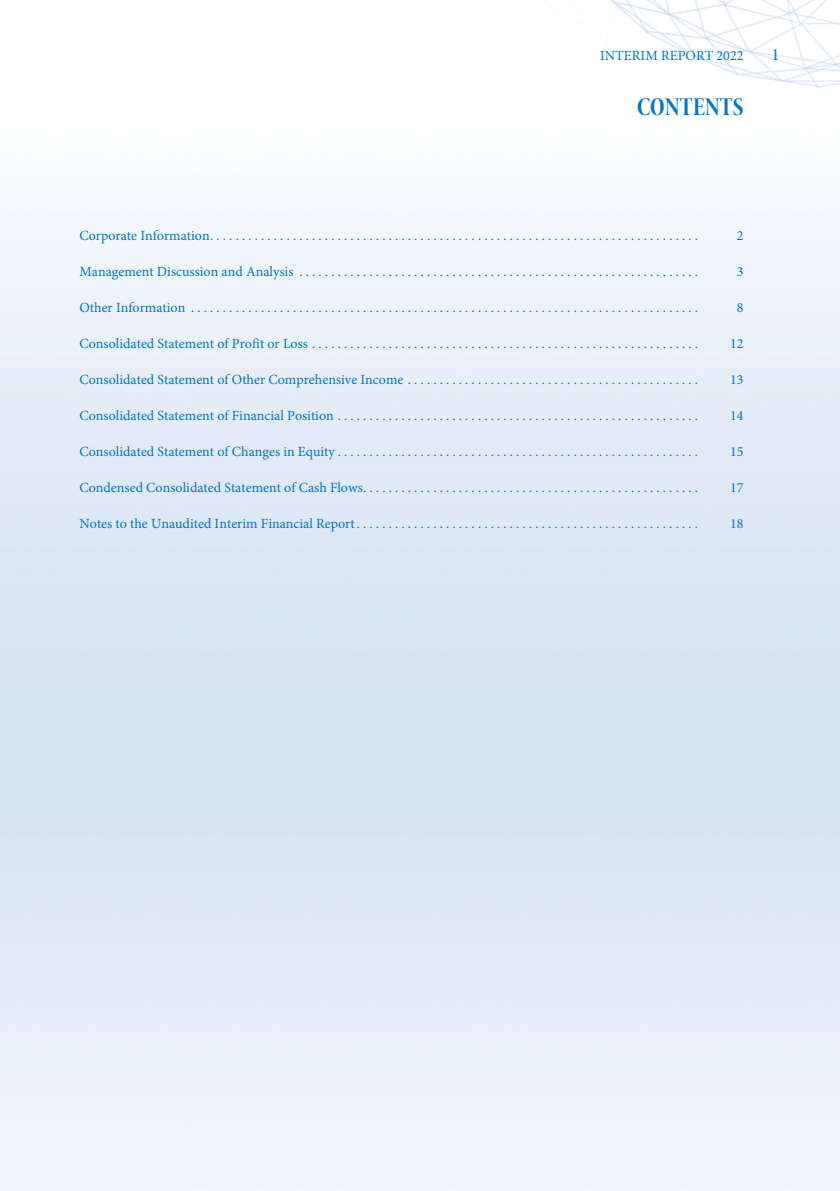
<style>
.page{position:relative;width:840px;height:1191px;background:#fff}
.page>*{position:absolute;margin:0;border:0;box-sizing:border-box;transform-origin:0 0}
.t1{font:26px "Minion Pro Bold Cn Disp";color:#0075c2}
.t2{font:17px "Minion Pro";color:#0075c2}
.t3{font:14px "Minion Pro";color:#0075c2}
</style>
<div class="page">
<p class="t3" style="left:599px;top:46px;width:145px">INTERIM REPORT 2022</p>
<p class="t2" style="left:771px;top:43px;width:10px">1</p>
<h1 class="t1" style="left:636px;top:90px;width:108px">CONTENTS</h1>
<p class="t3" style="left:79px;top:226px;width:613px">Corporate Information . . . . . . . . . . . . . . . . . . . . . . . . . . . . . . . . . . . . . . . . . . . . . . . . . . . . . . . . . . . . . . . . . . . . . . . . . . . .</p>
<p class="t3" style="left:736px;top:226px;width:8px">2</p>
<p class="t3" style="left:79px;top:262px;width:613px">Management Discussion and Analysis . . . . . . . . . . . . . . . . . . . . . . . . . . . . . . . . . . . . . . . . . . . . . . . . . . . . . . . . . . . . . .</p>
<p class="t3" style="left:736px;top:262px;width:8px">3</p>
<p class="t3" style="left:79px;top:298px;width:613px">Other Information . . . . . . . . . . . . . . . . . . . . . . . . . . . . . . . . . . . . . . . . . . . . . . . . . . . . . . . . . . . . . . . . . . . . . . . . . . . . . . .</p>
<p class="t3" style="left:736px;top:298px;width:8px">8</p>
<p class="t3" style="left:79px;top:334px;width:613px">Consolidated Statement of Profit or Loss . . . . . . . . . . . . . . . . . . . . . . . . . . . . . . . . . . . . . . . . . . . . . . . . . . . . . . . . . . . .</p>
<p class="t3" style="left:729px;top:334px;width:15px">12</p>
<p class="t3" style="left:79px;top:370px;width:613px">Consolidated Statement of Other Comprehensive Income . . . . . . . . . . . . . . . . . . . . . . . . . . . . . . . . . . . . . . . . . . . . .</p>
<p class="t3" style="left:729px;top:370px;width:15px">13</p>
<p class="t3" style="left:79px;top:406px;width:613px">Consolidated Statement of Financial Position . . . . . . . . . . . . . . . . . . . . . . . . . . . . . . . . . . . . . . . . . . . . . . . . . . . . . . . .</p>
<p class="t3" style="left:729px;top:406px;width:15px">14</p>
<p class="t3" style="left:79px;top:442px;width:613px">Consolidated Statement of Changes in Equity . . . . . . . . . . . . . . . . . . . . . . . . . . . . . . . . . . . . . . . . . . . . . . . . . . . . . . . .</p>
<p class="t3" style="left:729px;top:442px;width:15px">15</p>
<p class="t3" style="left:79px;top:478px;width:613px">Condensed Consolidated Statement of Cash Flows . . . . . . . . . . . . . . . . . . . . . . . . . . . . . . . . . . . . . . . . . . . . . . . . . . . .</p>
<p class="t3" style="left:729px;top:478px;width:15px">17</p>
<p class="t3" style="left:79px;top:514px;width:613px">Notes to the Unaudited Interim Financial Report . . . . . . . . . . . . . . . . . . . . . . . . . . . . . . . . . . . . . . . . . . . . . . . . . . . . .</p>
<p class="t3" style="left:729px;top:514px;width:15px">18</p>
</div>
